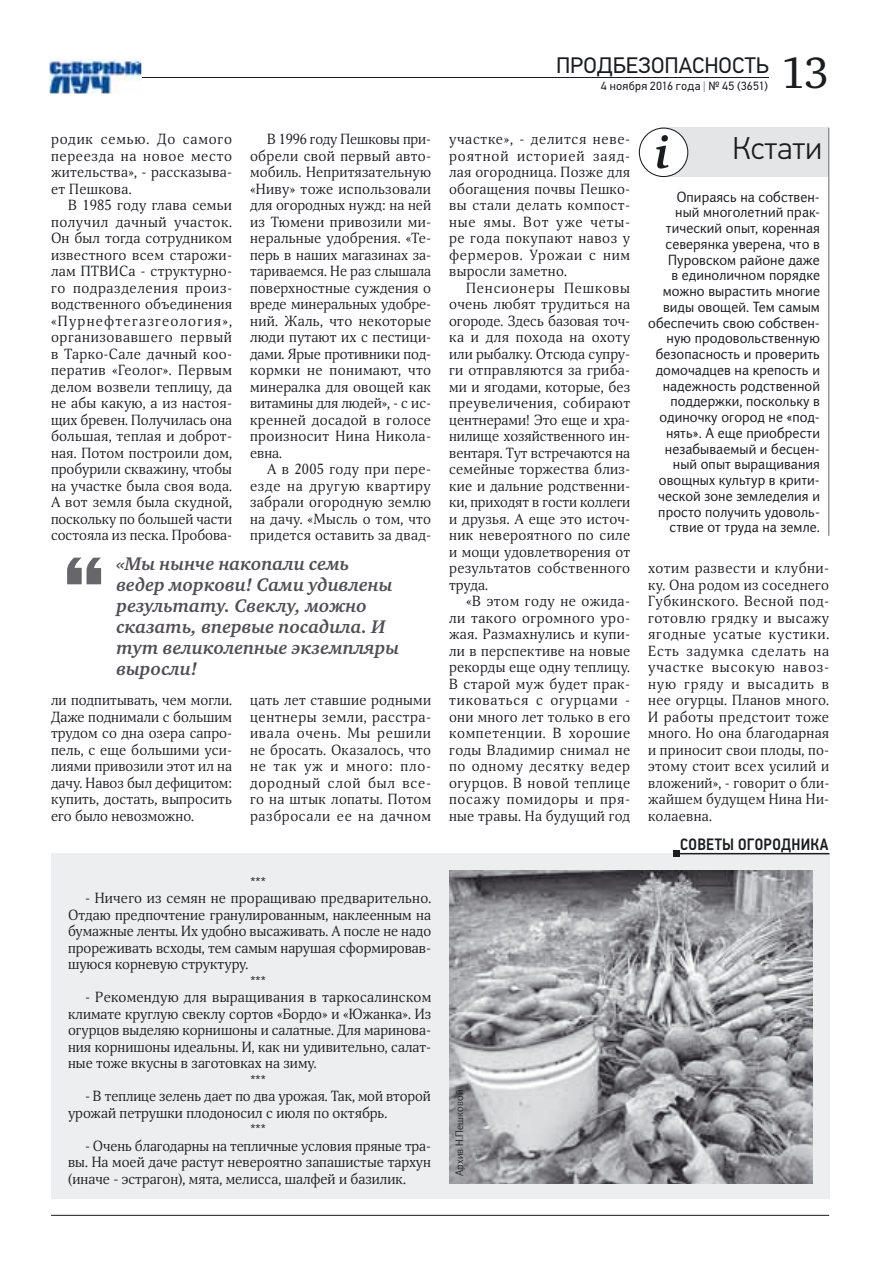
<style>
.page{position:relative;width:893px;height:1263px;background:#fff}
.page>*{position:absolute;margin:0;border:0;box-sizing:border-box;transform-origin:0 0}
.t1{font:45px "Charter C";color:#1b1c20}
.t2{font:300 31.65px "PF Din Text Pro";letter-spacing:.01em;color:#1b1c20}
.t3{font:22.5px "PF Din Text Pro";color:#1b1c20}
.t4{font:italic 700 18.75px/21px "Charter C";color:#504e53}
.t5{font:500 16.5px "PF Din Text Cond Pro";letter-spacing:.015em;color:#1b1c20}
.t6{font:14.25px/16.5px "Orbi";letter-spacing:.01em;color:#1b1c20;text-align:justify}
.t7{font:14.25px/15.8px "Orbi Sans";letter-spacing:.01em;color:#1b1c20;text-align:right}
.t8{font:300 14.25px "PF Din Text Pro";color:#1b1c20}
.t9{font:12px "PF Din Text Pro";letter-spacing:.02em;color:#1b1c20}
.t10{font:300 10.5px "Orbi Sans";letter-spacing:.02em;color:#1b1c20}
.s1{color:#818084}
</style>
<div class="page">
<hr style="left:51px;top:1215px;width:778px;height:1px;background:#1b1c20">
<hr style="left:134px;top:78px;width:635px;height:1px;background:#1b1c20">
<img style="left:49px;top:58px;width:92px;height:36px">
<div style="left:660px;top:128px;width:169px;height:49px;background:#e3e5e6"></div>
<div style="left:639px;top:128px;width:49px;height:49px;background:#fff;border-radius:50%"></div>
<div style="left:639px;top:128px;width:49px;height:49px;border:1px solid #1b1c20;border-radius:50%"></div>
<svg style="left:656px;top:135px;width:12px;height:34px"></svg>
<hr style="left:828px;top:128px;width:1px;height:408px;background:#67666b">
<div style="left:51px;top:854px;width:778px;height:345px;background:#eceeef"></div>
<img style="left:449px;top:871px;width:363px;height:313px">
<svg style="left:67px;top:558px;width:34px;height:26px"></svg>
<hr style="left:677px;top:853px;width:152px;height:1px;background:#1b1c20">
<svg style="left:674px;top:851px;width:6px;height:6px"></svg>
<p class="t6" style="left:51px;top:131px;width:183px">родик семью. До самого переезда на новое место жительства», - рассказыва&shy;ет Пешкова.</p>
<p class="t6" style="left:51px;top:197px;width:183px;text-indent:17px">В 1985 году глава семьи получил дачный участок.<br>Он был тогда сотрудником известного всем старожи&shy;лам ПТВИСа - структурно&shy;го подразделения произ&shy;водственного объединения «Пурнефтегазгеология», организовавшего первый в Тарко-Сале дачный коо&shy;ператив «Геолог». Первым делом возвели теплицу, да не абы какую, а из настоя&shy;щих бревен. Получилась она большая, теплая и доброт&shy;ная. Потом построили дом, пробурили скважину, чтобы на участке была своя вода.<br>А вот земля была скудной, поскольку по большей части состояла из песка. Пробова-</p>
<p class="t6" style="left:250px;top:131px;width:183px;text-indent:17px">В 1996 году Пешковы при&shy;обрели свой первый авто&shy;мобиль. Непритязательную «Ниву» тоже использовали для огородных нужд: на ней из Тюмени привозили ми&shy;неральные удобрения. «Те&shy;перь в наших магазинах за&shy;тариваемся. Не раз слышала поверхностные суждения о вреде минеральных удобре&shy;ний. Жаль, что некоторые люди путают их с пестици&shy;дами. Ярые противники под&shy;кормки не понимают, что минералка для овощей как витамины для людей», - с ис&shy;кренней досадой в голосе произносит Нина Никола&shy;евна.</p>
<p class="t6" style="left:250px;top:461px;width:183px;text-indent:17px">А в 2005 году при пере&shy;езде на другую квартиру забрали огородную землю на дачу. «Мысль о том, что придется оставить за двад-</p>
<h3 class="t4" style="left:116px;top:554px;width:284px">«Мы нынче накопали семь ведер моркови! Сами удивлены результату. Свеклу, можно сказать, впервые посадила. И тут великолепные экземпляры выросли!</h3>
<p class="t6" style="left:51px;top:692px;width:183px">ли подпитывать, чем могли.<br>Даже поднимали с большим трудом со дна озера сапро&shy;пель, с еще большими уси&shy;лиями привозили этот ил на дачу. Навоз был дефицитом: купить, достать, выпросить его было невозможно.</p>
<p class="t6" style="left:250px;top:692px;width:183px">цать лет ставшие родными центнеры земли, расстра&shy;ивала очень. Мы решили не бросать. Оказалось, что не так уж и много: пло&shy;дородный слой был все&shy;го на штык лопаты. Потом разбросали ее на дачном</p>
<p class="t8" style="left:250px;top:873px;width:17px">***</p>
<p class="t6" style="left:68px;top:890px;width:365px;text-indent:17px">- Ничего из семян не проращиваю предварительно.<br>Отдаю предпочтение гранулированным, наклеенным на бумажные ленты. Их удобно высаживать. А после не надо прореживать всходы, тем самым нарушая сформировав&shy;шуюся корневую структуру.</p>
<p class="t8" style="left:250px;top:972px;width:17px">***</p>
<p class="t6" style="left:68px;top:989px;width:365px;text-indent:17px">- Рекомендую для выращивания в таркосалинском климате круглую свеклу сортов «Бордо» и «Южанка». Из огурцов выделяю корнишоны и салатные. Для маринова&shy;ния корнишоны идеальны. И, как ни удивительно, салат&shy;ные тоже вкусны в заготовках на зиму.</p>
<p class="t8" style="left:250px;top:1071px;width:17px">***</p>
<p class="t6" style="left:68px;top:1088px;width:364px;text-indent:17px">- В теплице зелень дает по два урожая. Так, мой второй урожай петрушки плодоносил с июля по октябрь.</p>
<p class="t8" style="left:250px;top:1121px;width:17px">***</p>
<p class="t6" style="left:68px;top:1137px;width:365px;text-indent:17px">- Очень благодарны на тепличные условия пряные тра&shy;вы. На моей даче растут невероятно запашистые тархун (иначе - эстрагон), мята, мелисса, шалфей и базилик.</p>
<h3 class="t3" style="left:556px;top:56px;width:214px">ПРОДБЕЗОПАСНОСТЬ</h3>
<p class="t9" style="left:601px;top:81px;width:168px">4 ноября 2016 года <span class="s1">|</span> № 45 (3651)</p>
<h1 class="t1" style="left:781px;top:46px;width:50px">13</h1>
<p class="t6" style="left:449px;top:131px;width:183px">участке», - делится неве&shy;роятной историей заяд&shy;лая огородница. Позже для обогащения почвы Пешко&shy;вы стали делать компост&shy;ные ямы. Вот уже четы&shy;ре года покупают навоз у фермеров. Урожаи с ним выросли заметно.</p>
<p class="t6" style="left:449px;top:279px;width:183px;text-indent:17px">Пенсионеры Пешковы очень любят трудиться на огороде. Здесь базовая точ&shy;ка и для похода на охоту или рыбалку. Отсюда супру&shy;ги отправляются за гриба&shy;ми и ягодами, которые, без преувеличения, собирают центнерами! Это еще и хра&shy;нилище хозяйственного ин&shy;вентаря. Тут встречаются на семейные торжества близ&shy;кие и дальние родственни&shy;ки, приходят в гости коллеги и друзья. А еще это источ&shy;ник невероятного по силе и мощи удовлетворения от результатов собственного труда.</p>
<p class="t6" style="left:449px;top:593px;width:183px;text-indent:17px">«В этом году не ожида&shy;ли такого огромного уро&shy;жая. Размахнулись и купи&shy;ли в перспективе на новые рекорды еще одну теплицу.<br>В старой муж будет прак&shy;тиковаться с огурцами - они много лет только в его компетенции. В хорошие годы Владимир снимал не по одному десятку ведер огурцов. В новой теплице посажу помидоры и пря&shy;ные травы. На будущий год</p>
<h2 class="t2" style="left:733px;top:130px;width:91px">Кстати</h2>
<p class="t7" style="left:648px;top:189px;width:173px">Опираясь на собствен-<br>ный многолетний прак&shy;тический опыт, коренная северянка уверена, что в<br>Пуровском районе даже<br>в единоличном порядке можно вырастить многие виды овощей. Тем самым обеспечить свою собствен&shy;ную продовольственную безопасность и проверить домочадцев на крепость и надежность родственной поддержки, поскольку в одиночку огород не «под&shy;нять». А еще приобрести незабываемый и бесцен&shy;ный опыт выращивания овощных культур в крити&shy;ческой зоне земледелия и просто получить удоволь&shy;ствие от труда на земле.</p>
<p class="t6" style="left:648px;top:560px;width:183px">хотим развести и клубни&shy;ку. Она родом из соседнего Губкинского. Весной под&shy;готовлю грядку и высажу ягодные усатые кустики.<br>Есть задумка сделать на участке высокую навоз&shy;ную гряду и высадить в нее огурцы. Планов много.<br>И работы предстоит тоже много. Но она благодарная и приносит свои плоды, по&shy;этому стоит всех усилий и вложений», - говорит о бли&shy;жайшем будущем Нина Ни&shy;колаевна.</p>
<p class="t5" style="left:680px;top:834px;width:150px">СОВЕТЫ ОГОРОДНИКА</p>
<p class="t10" style="left:455px;top:1176px;width:88px;rotate:-90deg">Архив Н.Пешковой</p>
</div>
